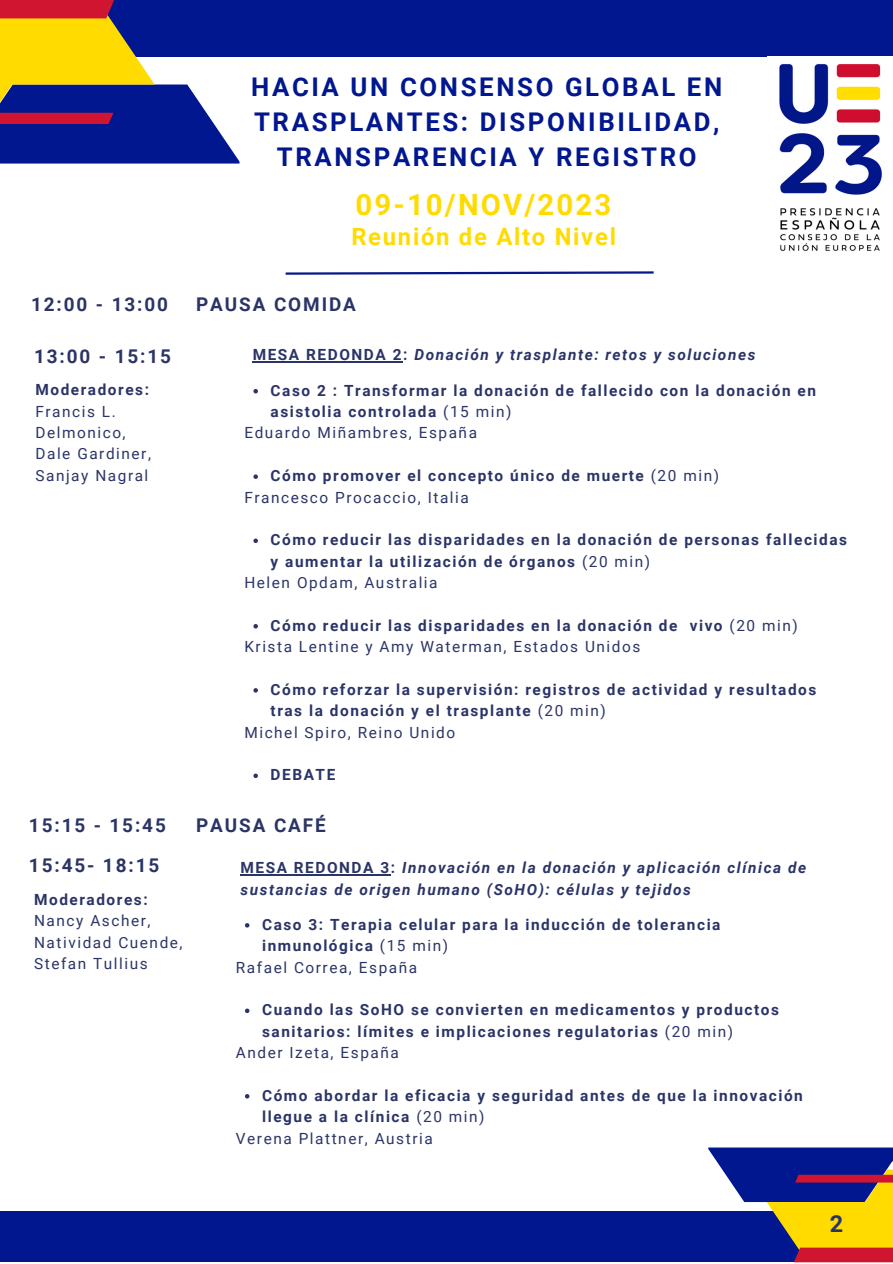
<style>
.page{position:relative;width:893px;height:1264px;background:#fff}
.page>*{position:absolute;margin:0;border:0;box-sizing:border-box;transform-origin:0 0}
.t1{font:700 29.4px "Roboto";letter-spacing:.075em;color:#ffdb00}
.t2{font:700 25.8px/34.8px "Roboto";letter-spacing:.1em;color:#00178f;text-align:center}
.t3{font:700 23.85px "Roboto";letter-spacing:.07em;color:#ffdb00}
.t4{font:700 23.4px "Roboto";color:#2b3467}
.t5{font:700 18.9px "Roboto";letter-spacing:.1em;color:#2b3467}
.t6{font:700 15.45px/21.3px "Roboto";letter-spacing:.1em;color:#2b3467}
.t7{font:15.45px/21.3px "Roboto";letter-spacing:.1em;color:#2b3467}
.t8{font:italic 700 15.45px/21.3px "Roboto";letter-spacing:.1em;color:#2b3467}
.s1{font-style:normal}
.s2{font-weight:400}
</style>
<div class="page">
<svg style="left:285px;top:271px;width:369px;height:4px"></svg>
<div style="left:0;top:0;width:892px;height:57px;background:#00178f"></div>
<div style="left:0;top:1211px;width:892px;height:51px;background:#00178f"></div>
<svg style="left:0;top:0;width:239px;height:163px"></svg>
<svg style="left:708px;top:1147px;width:184px;height:115px"></svg>
<img style="left:779px;top:64px;width:103px;height:187px">
<svg style="left:245px;top:923px;width:4px;height:4px"></svg>
<svg style="left:245px;top:1008px;width:4px;height:5px"></svg>
<svg style="left:245px;top:1094px;width:4px;height:4px"></svg>
<hr style="left:240px;top:874px;width:151px;height:1px;background:#2b3467">
<svg style="left:253px;top:389px;width:5px;height:4px"></svg>
<svg style="left:253px;top:474px;width:5px;height:5px"></svg>
<svg style="left:253px;top:538px;width:5px;height:5px"></svg>
<svg style="left:253px;top:624px;width:5px;height:4px"></svg>
<svg style="left:253px;top:688px;width:5px;height:4px"></svg>
<svg style="left:253px;top:773px;width:5px;height:5px"></svg>
<hr style="left:253px;top:361px;width:150px;height:1px;background:#2b3467">
<p class="t2" style="left:251px;top:70px;width:472px">HACIA UN CONSENSO GLOBAL EN<br>TRASPLANTES: DISPONIBILIDAD,<br>TRANSPARENCIA Y REGISTRO</p>
<p class="t1" style="left:355px;top:187px;width:257px">09-10/NOV/2023</p>
<p class="t3" style="left:351px;top:223px;width:266px">Reunión de Alto Nivel</p>
<p class="t5" style="left:31px;top:294px;width:138px">12:00 - 13:00</p>
<p class="t5" style="left:196px;top:294px;width:161px">PAUSA COMIDA</p>
<p class="t5" style="left:34px;top:345px;width:138px">13:00 - 15:15</p>
<p class="t8" style="left:253px;top:344px;width:504px"><span class="s1">MESA REDONDA 2:</span> Donación y trasplante: retos y soluciones</p>
<p class="t6" style="left:35px;top:379px;width:115px">Moderadores:</p>
<p class="t7" style="left:35px;top:401px;width:82px">Francis L.</p>
<p class="t7" style="left:35px;top:422px;width:92px">Delmonico,</p>
<p class="t7" style="left:35px;top:443px;width:117px">Dale Gardiner,</p>
<p class="t7" style="left:35px;top:465px;width:114px">Sanjay Nagral</p>
<p class="t6" style="left:270px;top:380px;width:547px">Caso 2 : Transformar la donación de fallecido con la donación en asistolia controlada <span class="s2">(15 min)</span></p>
<p class="t7" style="left:244px;top:422px;width:234px">Eduardo Miñambres, España</p>
<p class="t6" style="left:270px;top:465px;width:450px">Cómo promover el concepto único de muerte <span class="s2">(20 min)</span></p>
<p class="t7" style="left:244px;top:486px;width:226px">Francesco Procaccio, Italia</p>
<p class="t6" style="left:270px;top:529px;width:578px">Cómo reducir las disparidades en la donación de personas fallecidas y aumentar la utilización de órganos <span class="s2">(20 min)</span></p>
<p class="t7" style="left:244px;top:572px;width:195px">Helen Opdam, Australia</p>
<p class="t6" style="left:270px;top:615px;width:528px">Cómo reducir las disparidades en la donación de vivo <span class="s2">(20 min)</span></p>
<p class="t7" style="left:244px;top:636px;width:397px">Krista Lentine y Amy Waterman, Estados Unidos</p>
<p class="t6" style="left:270px;top:679px;width:547px">Cómo reforzar la supervisión: registros de actividad y resultados tras la donación y el trasplante <span class="s2">(20 min)</span></p>
<p class="t7" style="left:244px;top:721px;width:212px">Michel Spiro, Reino Unido</p>
<p class="t6" style="left:270px;top:764px;width:66px">DEBATE</p>
<p class="t5" style="left:29px;top:814px;width:138px">15:15 - 15:45</p>
<p class="t5" style="left:196px;top:814px;width:131px">PAUSA CAFÉ</p>
<p class="t5" style="left:29px;top:854px;width:132px">15:45- 18:15</p>
<p class="t8" style="left:240px;top:857px;width:567px"><span class="s1">MESA REDONDA 3:</span> Innovación en la donación y aplicación clínica de sustancias de origen humano (SoHO): células y tejidos</p>
<p class="t6" style="left:34px;top:888px;width:115px">Moderadores:</p>
<p class="t7" style="left:34px;top:910px;width:150px">Nancy Ascher,<br>Natividad Cuende,</p>
<p class="t6" style="left:262px;top:913px;width:460px">Caso 3: Terapia celular para la inducción de tolerancia inmunológica <span class="s2">(15 min)</span></p>
<p class="t7" style="left:34px;top:953px;width:115px">Stefan Tullius</p>
<p class="t7" style="left:236px;top:956px;width:183px">Rafael Correa, España</p>
<p class="t6" style="left:262px;top:999px;width:518px">Cuando las SoHO se convierten en medicamentos y productos sanitarios: límites e implicaciones regulatorias <span class="s2">(20 min)</span></p>
<p class="t7" style="left:236px;top:1042px;width:164px">Ander Izeta, España</p>
<p class="t6" style="left:262px;top:1084px;width:542px">Cómo abordar la eficacia y seguridad antes de que la innovación llegue a la clínica <span class="s2">(20 min)</span></p>
<p class="t7" style="left:236px;top:1127px;width:198px">Verena Plattner, Austria</p>
<p class="t4" style="left:829px;top:1209px;width:15px">2</p>
</div>
